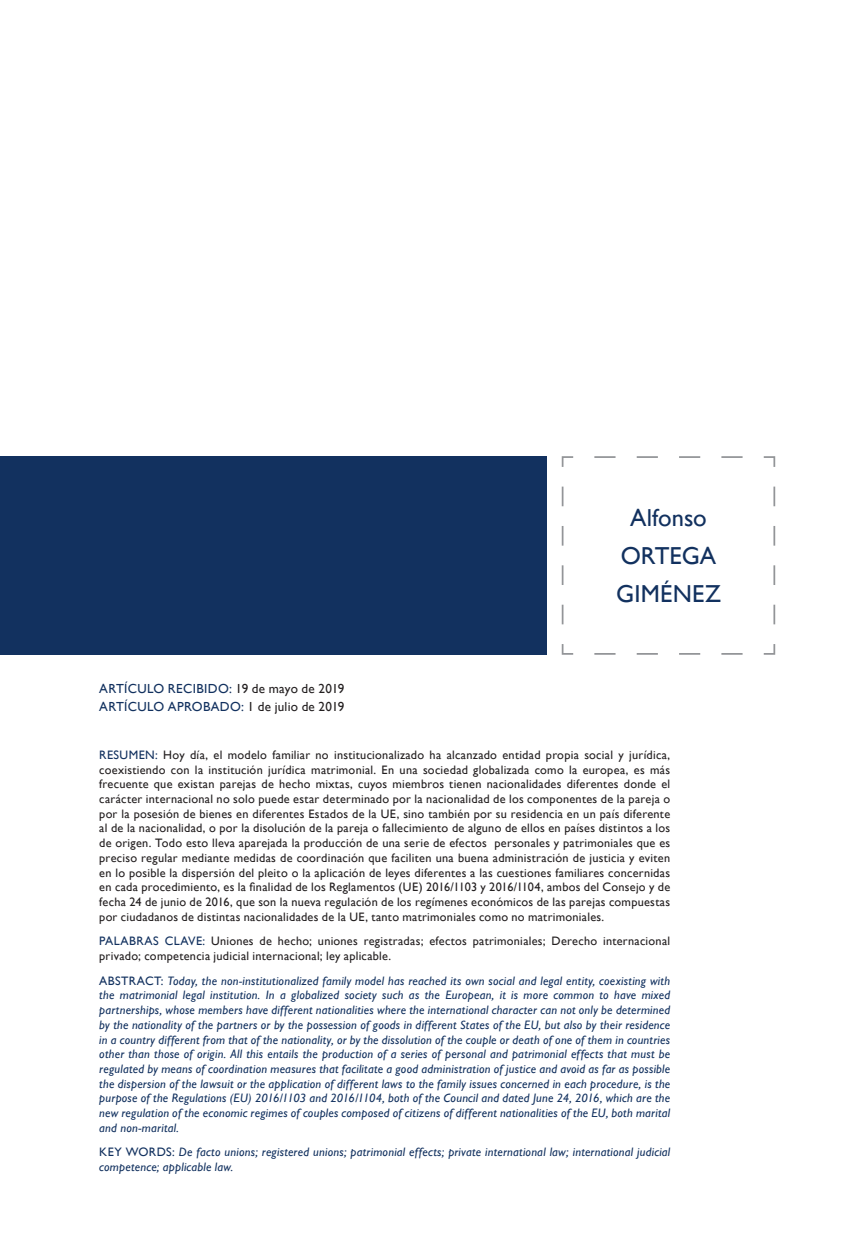
<style>
.page{position:relative;width:844px;height:1241px;background:#fff}
.page>*{position:absolute;margin:0;border:0;box-sizing:border-box;transform-origin:0 0}
.Cuerpo_central{font:24.5px/37.8px "Gill Sans";letter-spacing:.005em;color:#12315f;text-align:center}
.Cuerpo_central-2{font:13.12px "Gill Sans";letter-spacing:.02em;color:#12315f}
.Cuerpo_central-3{font:12.25px/14.7px "Gill Sans";letter-spacing:.02em;color:#231f20;text-align:justify}
.Cuerpo_central-4{font:italic 12.25px/14.7px "Gill Sans";letter-spacing:.02em;color:#12315f;text-align:justify}
.s1{color:#231f20}
.s2{color:#12315f}
.s3{font-style:normal}
</style>
<div class="page">
<div style="left:0;top:456px;width:546px;height:198px;background:#12315f"></div>
<svg style="left:561px;top:456px;width:214px;height:199px"></svg>
<p class="Cuerpo_central" style="left:616px;top:498px;width:106px">Alfonso<br>ORTEGA<br>GIMÉNEZ</p>
<p class="Cuerpo_central-2" style="left:99px;top:680px;width:246px">ARTÍCULO RECIBIDO: <span class="s1">19 de mayo de 2019</span></p>
<p class="Cuerpo_central-2" style="left:99px;top:698px;width:246px">ARTÍCULO APROBADO: <span class="s1">1 de julio de 2019</span></p>
<p class="Cuerpo_central-3" style="left:99px;top:747px;width:572px"><span class="s2">RESUMEN:</span> Hoy día, el modelo familiar no institucionalizado ha alcanzado entidad propia social y jurídica, coexistiendo con la institución jurídica matrimonial. En una sociedad globalizada como la europea, es más frecuente que existan parejas de hecho mixtas, cuyos miembros tienen nacionalidades diferentes donde el carácter internacional no solo puede estar determinado por la nacionalidad de los componentes de la pareja o por la posesión de bienes en diferentes Estados de la UE, sino también por su residencia en un país diferente al de la nacionalidad, o por la disolución de la pareja o fallecimiento de alguno de ellos en países distintos a los de origen. Todo esto lleva aparejada la producción de una serie de efectos personales y patrimoniales que es preciso regular mediante medidas de coordinación que faciliten una buena administración de justicia y eviten en lo posible la dispersión del pleito o la aplicación de leyes diferentes a las cuestiones familiares concernidas en cada procedimiento, es la finalidad de los Reglamentos (UE) 2016/1103 y 2016/1104, ambos del Consejo y de fecha 24 de junio de 2016, que son la nueva regulación de los regímenes económicos de las parejas compuestas por ciudadanos de distintas nacionalidades de la UE, tanto matrimoniales como no matrimoniales.</p>
<p class="Cuerpo_central-3" style="left:99px;top:933px;width:572px"><span class="s2">PALABRAS CLAVE:</span> Uniones de hecho; uniones registradas; efectos patrimoniales; Derecho internacional privado; competencia judicial internacional; ley aplicable.</p>
<p class="Cuerpo_central-4" style="left:99px;top:972px;width:572px"><span class="s3">ABSTRACT:</span> Today, the non-institutionalized family model has reached its own social and legal entity, coexisting with the matrimonial legal institution. In a globalized society such as the European, it is more common to have mixed partnerships, whose members have different nationalities where the international character can not only be determined by the nationality of the partners or by the possession of goods in different States of the EU, but also by their residence in a country different from that of the nationality, or by the dissolution of the couple or death of one of them in countries other than those of origin. All this entails the production of a series of personal and patrimonial effects that must be regulated by means of coordination measures that facilitate a good administration of justice and avoid as far as possible the dispersion of the lawsuit or the application of different laws to the family issues concerned in each procedure, is the purpose of the Regulations (EU) 2016/1103 and 2016/1104, both of the Council and dated June 24, 2016, which are the new regulation of the economic regimes of couples composed of citizens of different nationalities of the EU, both marital and non-marital.</p>
<p class="Cuerpo_central-4" style="left:99px;top:1144px;width:572px"><span class="s3">KEY WORDS:</span> De facto unions; registered unions; patrimonial effects; private international law; international judicial competence; applicable law.</p>
</div>
